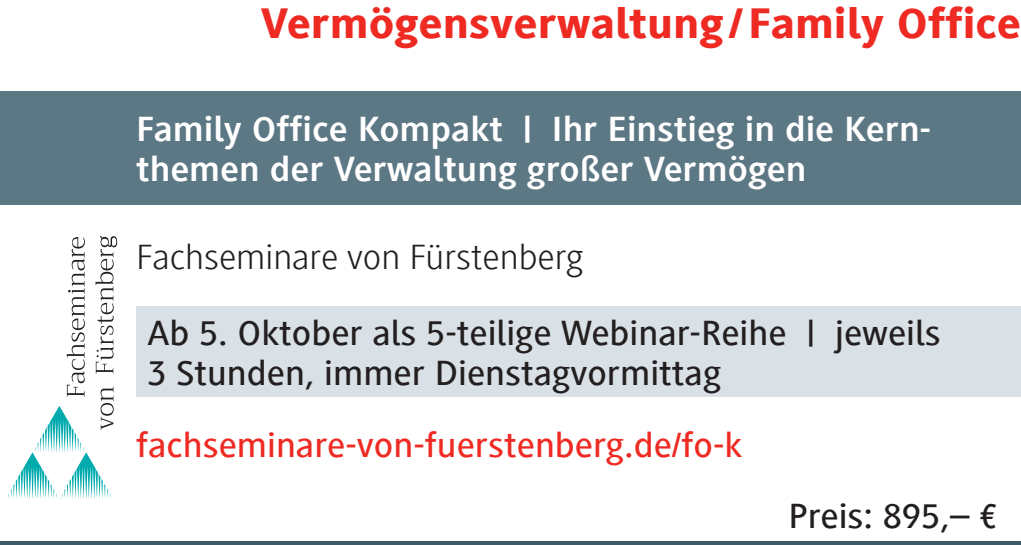
<style>
.page{position:relative;width:1021px;height:545px;background:#fff}
.page>*{position:absolute;margin:0;border:0;box-sizing:border-box;transform-origin:0 0}
.t1{font:800 44px "Generis Sans Com";color:#ee2a23;scale:1.08 1}
.t2{font:500 36px/40px "Generis Sans Com";color:#231f20;scale:1.08 1}
.t3{font:700 36px/40px "Generis Sans Com";color:#fff;scale:1.08 1}
.t4{font:500 36px "Generis Sans Com";color:#ee2a23;scale:1.08 1}
.t5{font:300 36px "Generis Sans Com";color:#231f20;scale:1.08 1}
</style>
<div class="page">
<div style="left:0;top:91px;width:1020px;height:113px;background:#5d7885"></div>
<div style="left:136px;top:306px;width:884px;height:91px;background:#d9e1e6"></div>
<hr style="left:0;top:541px;width:1020px;height:3px;background:#3e5b68">
<svg style="left:8px;top:235px;width:109px;height:263px"></svg>
<p class="t1" style="left:261px;top:-1px;width:705px">Vermögensverwaltung/ Family Office</p>
<p class="t3" style="left:136px;top:109px;width:737px">Family Office Kompakt | Ihr Einstieg in die Kern&shy;themen der Verwaltung großer Vermögen</p>
<p class="t5" style="left:136px;top:237px;width:415px">Fachseminare von Fürstenberg</p>
<p class="t2" style="left:147px;top:313px;width:736px">Ab 5. Oktober als 5-teilige Webinar-Reihe | jeweils<br>3 Stunden, immer Dienstagvormittag</p>
<p class="t4" style="left:136px;top:425px;width:563px">fachseminare-von-fuerstenberg.de/fo-k</p>
<p class="t2" style="left:788px;top:496px;width:196px">Preis: 895,– €</p>
</div>
